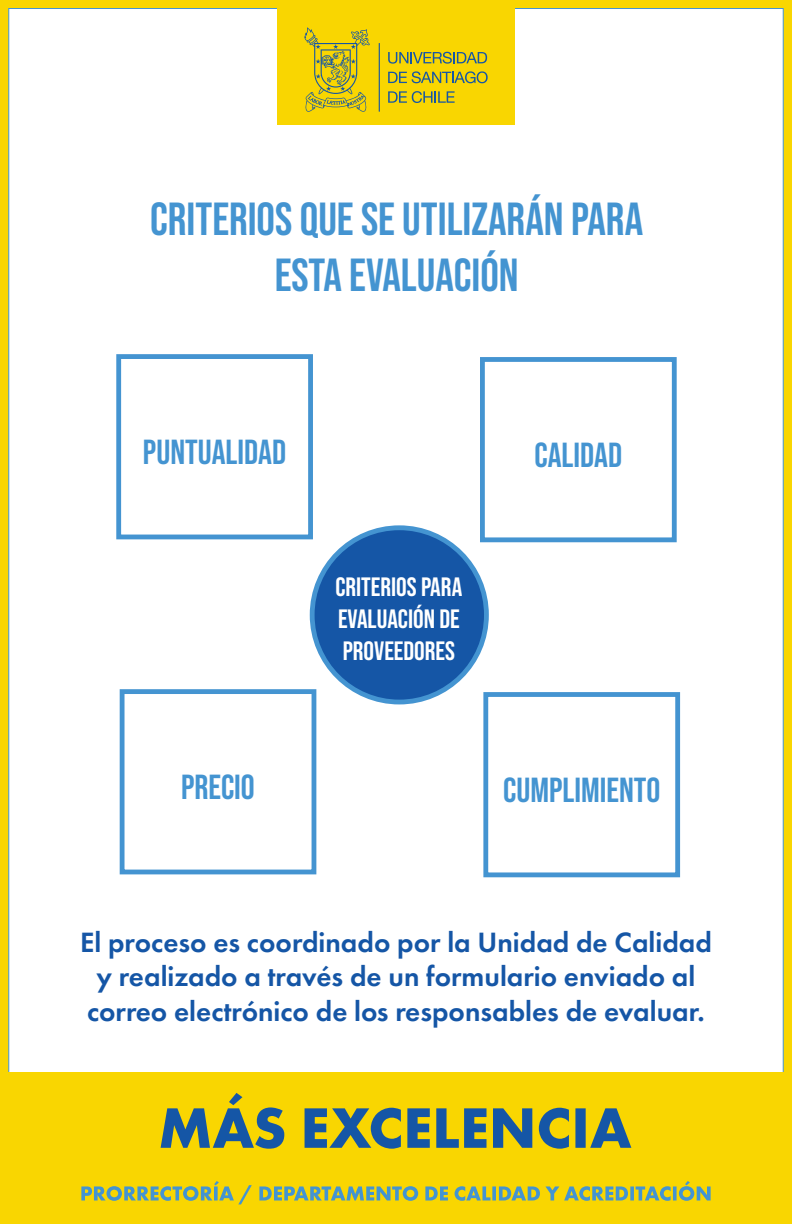
<style>
.page{position:relative;width:792px;height:1224px;background:#f9d601}
.page>*{position:absolute;margin:0;border:0;box-sizing:border-box;transform-origin:0 0}
.t1{font:700 46.4px/55.6px "Bebas Neue Pro";color:#4494d1;text-align:center}
.t2{font:700 34.8px "Bebas Neue Pro";color:#4494d1}
.t3{font:600 29px/34.8px "Futura PT";color:#1556a6;text-align:center}
.t4{font:700 26.6px/31.8px "Bebas Neue Pro";color:#fff;text-align:justify}
</style>
<div class="page">
<div style="left:8px;top:8px;width:776px;height:1208px;background:#fff;border:1px solid #4494d1"></div>
<div style="left:277px;top:0;width:238px;height:125px;background:#f9d601"></div>
<svg style="left:388px;top:52px;width:99px;height:12px"></svg>
<svg style="left:388px;top:71px;width:100px;height:12px"></svg>
<svg style="left:388px;top:91px;width:67px;height:12px"></svg>
<hr style="left:379px;top:43px;width:1px;height:69px;background:#1556a6">
<svg style="left:304px;top:27px;width:66px;height:85px"></svg>
<div style="left:0;top:1072px;width:792px;height:151px;background:#f9d601"></div>
<svg style="left:161px;top:1093px;width:470px;height:56px"></svg>
<svg style="left:81px;top:1181px;width:630px;height:23px"></svg>
<div style="left:116px;top:354px;width:197px;height:185px;border:5px solid #4494d1"></div>
<div style="left:480px;top:357px;width:197px;height:185px;border:5px solid #4494d1"></div>
<div style="left:120px;top:689px;width:196px;height:185px;border:5px solid #4494d1"></div>
<div style="left:483px;top:692px;width:197px;height:185px;border:5px solid #4494d1"></div>
<div style="left:312px;top:528px;width:174px;height:174px;background:#1556a6;border-radius:50%"></div>
<div style="left:310px;top:525px;width:179px;height:179px;border:5px solid #4494d1;border-radius:50%"></div>
<h1 class="t1" style="left:150px;top:191px;width:494px">CRITERIOS QUE SE UTILIZARÁN PARA<br>ESTA EVALUACIÓN</h1>
<p class="t2" style="left:143px;top:432px;width:145px">PUNTUALIDAD</p>
<p class="t4" style="left:335px;top:571px;width:128px">CRITERIOS PARA EVALUACIÓN DE PROVEEDORES</p>
<p class="t2" style="left:534px;top:435px;width:89px">CALIDAD</p>
<p class="t2" style="left:181px;top:767px;width:75px">PRECIO</p>
<p class="t2" style="left:503px;top:770px;width:159px">CUMPLIMIENTO</p>
<p class="t3" style="left:80px;top:924px;width:633px">El proceso es coordinado por la Unidad de Calidad y realizado a través de un formulario enviado al correo electrónico de los responsables de evaluar.</p>
</div>
